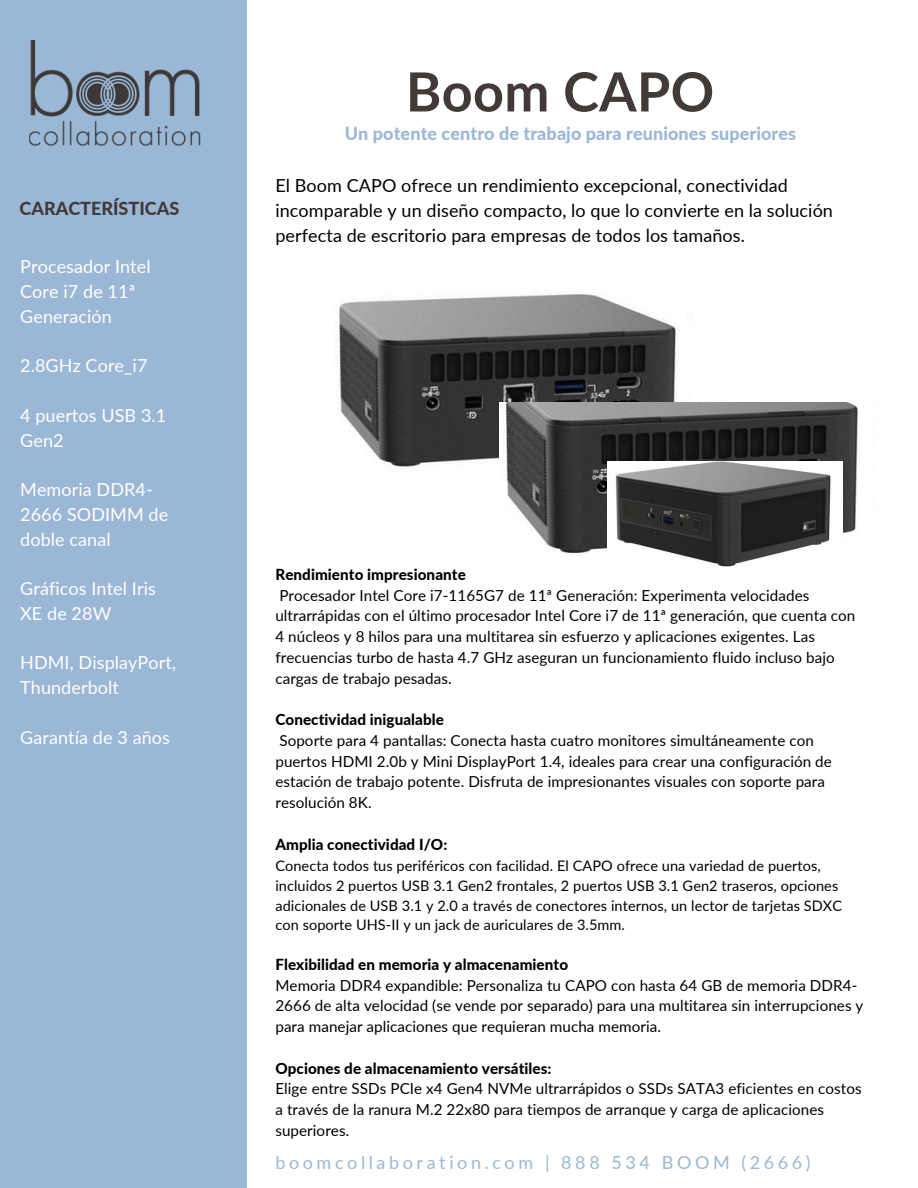
<style>
.page{position:relative;width:918px;height:1188px;background:#fff}
.page>*{position:absolute;margin:0;border:0;box-sizing:border-box;transform-origin:0 0}
.t1{font:700 54px "Lato";letter-spacing:.005em;color:#423939}
.t2{font:18px/24.8px "Lato";letter-spacing:.005em;color:#fff}
.t3{font:18px/24.8px "Lato";letter-spacing:.005em;color:#000}
.t4{font:800 18px "Lato";letter-spacing:.005em;color:#9bb7d6}
.t5{font:18px "Lato";letter-spacing:.2em;color:#9bb7d6}
.t6{font:800 18px "Lato";color:#423939}
.t7{font:15.15px/20.7px "Lato";letter-spacing:.005em;color:#000}
.t8{font:800 15.15px "Lato";letter-spacing:.005em;color:#000}
.t9{font:14.55px/19.6px "Lato";letter-spacing:.005em;color:#000}
</style>
<div class="page">
<div style="left:0;top:0;width:247px;height:1188px;background:#9bb7d6"></div>
<img style="left:29px;top:40px;width:172px;height:106px">
<img style="left:339px;top:294px;width:337px;height:173px">
<img style="left:499px;top:402px;width:359px;height:151px">
<img style="left:607px;top:461px;width:236px;height:106px">
<h2 class="t6" style="left:20px;top:197px;width:161px">CARACTERÍSTICAS</h2>
<h4 class="t2" style="left:20px;top:254px;width:132px">Procesador Intel<br>Core i7 de 11ª<br>Generación</h4>
<p class="t2" style="left:20px;top:353px;width:129px">2.8GHz Core_i7</p>
<h4 class="t2" style="left:20px;top:403px;width:148px">4 puertos USB 3.1<br>Gen2</h4>
<p class="t2" style="left:20px;top:477px;width:150px">Memoria DDR4-<br>2666 SODIMM de doble canal</p>
<p class="t2" style="left:20px;top:576px;width:137px">Gráficos Intel Iris<br>XE de 28W</p>
<h1 class="t2" style="left:20px;top:650px;width:157px">HDMI, DisplayPort,<br>Thunderbolt</h1>
<h3 class="t2" style="left:20px;top:724px;width:151px">Garantía de 3 años</h3>
<h4 class="t1" style="left:406px;top:58px;width:310px">Boom CAPO</h4>
<p class="t4" style="left:345px;top:123px;width:453px">Un potente centro de trabajo para reuniones superiores</p>
<h4 class="t3" style="left:275px;top:173px;width:559px">El Boom CAPO ofrece un rendimiento excepcional, conectividad incomparable y un diseño compacto, lo que lo convierte en la solución perfecta de escritorio para empresas de todos los tamaños.</h4>
<p class="t8" style="left:275px;top:565px;width:192px">Rendimiento impresionante</p>
<p class="t7" style="left:275px;top:584px;width:582px">Procesador Intel Core i7-1165G7 de 11ª Generación: Experimenta velocidades ultrarrápidas con el último procesador Intel Core i7 de 11ª generación, que cuenta con 4 núcleos y 8 hilos para una multitarea sin esfuerzo y aplicaciones exigentes. Las frecuencias turbo de hasta 4.7 GHz aseguran un funcionamiento fluido incluso bajo cargas de trabajo pesadas.</p>
<p class="t8" style="left:275px;top:710px;width:170px">Conectividad inigualable</p>
<p class="t7" style="left:275px;top:730px;width:558px">Soporte para 4 pantallas: Conecta hasta cuatro monitores simultáneamente con puertos HDMI 2.0b y Mini DisplayPort 1.4, ideales para crear una configuración de estación de trabajo potente. Disfruta de impresionantes visuales con soporte para resolución 8K.</p>
<p class="t8" style="left:275px;top:835px;width:173px">Amplia conectividad I/O:</p>
<p class="t9" style="left:275px;top:856px;width:568px">Conecta todos tus periféricos con facilidad. El CAPO ofrece una variedad de puertos, incluidos 2 puertos USB 3.1 Gen2 frontales, 2 puertos USB 3.1 Gen2 traseros, opciones adicionales de USB 3.1 y 2.0 a través de conectores internos, un lector de tarjetas SDXC con soporte UHS-II y un jack de auriculares de 3.5mm.</p>
<p class="t8" style="left:275px;top:955px;width:294px">Flexibilidad en memoria y almacenamiento</p>
<p class="t7" style="left:275px;top:974px;width:590px">Memoria DDR4 expandible: Personaliza tu CAPO con hasta 64 GB de memoria DDR4-<br>2666 de alta velocidad (se vende por separado) para una multitarea sin interrupciones y para manejar aplicaciones que requieran mucha memoria.</p>
<p class="t8" style="left:275px;top:1059px;width:278px">Opciones de almacenamiento versátiles:</p>
<p class="t7" style="left:275px;top:1078px;width:588px">Elige entre SSDs PCIe x4 Gen4 NVMe ultrarrápidos o SSDs SATA3 eficientes en costos a través de la ranura M.2 22x80 para tiempos de arranque y carga de aplicaciones superiores.</p>
<h4 class="t5" style="left:275px;top:1151px;width:537px">boomcollaboration.com | 888 534 BOOM (2666)</h4>
</div>
